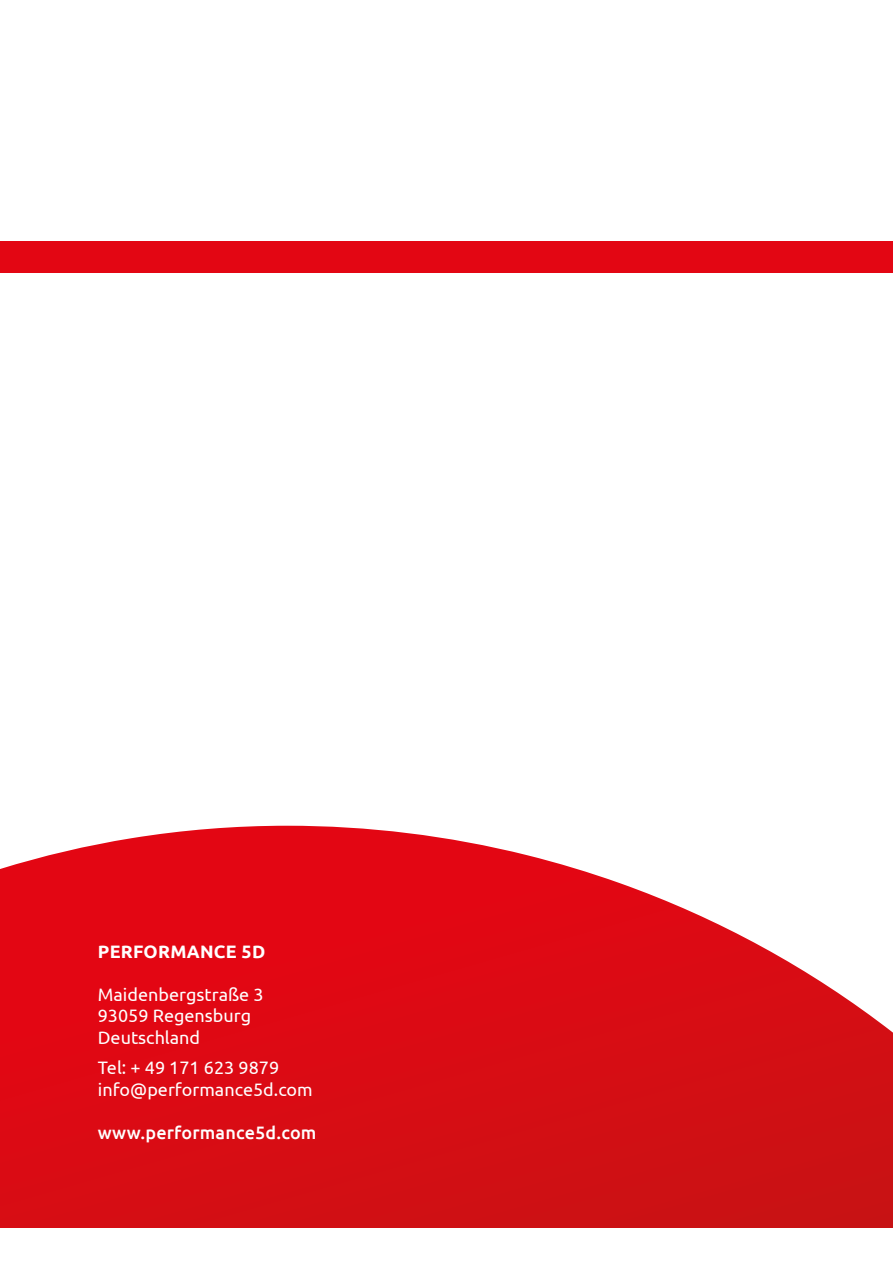
<style>
.page{position:relative;width:893px;height:1263px;background:#fff}
.page>*{position:absolute;margin:0;border:0;box-sizing:border-box;transform-origin:0 0}
.t1{font:18px/21.6px "Ubuntu";color:#fff}
.t2{font:500 18px "Ubuntu";letter-spacing:.01em;color:#fff}
.t3{font:700 18px "Ubuntu";letter-spacing:.015em;color:#fff}
</style>
<div class="page">
<svg style="left:0;top:826px;width:893px;height:402px;background:#de2830"></svg>
<div style="left:0;top:241px;width:893px;height:32px;background:#e30613"></div>
<p class="t3" style="left:98px;top:940px;width:169px">PERFORMANCE 5D</p>
<p class="t1" style="left:98px;top:983px;width:167px">Maidenbergstraße 3<br>93059 Regensburg<br>Deutschland</p>
<p class="t1" style="left:98px;top:1056px;width:216px">Tel: + 49 171 623 9879 info@performance5d.com</p>
<p class="t2" style="left:98px;top:1121px;width:220px">www.performance5d.com</p>
</div>
